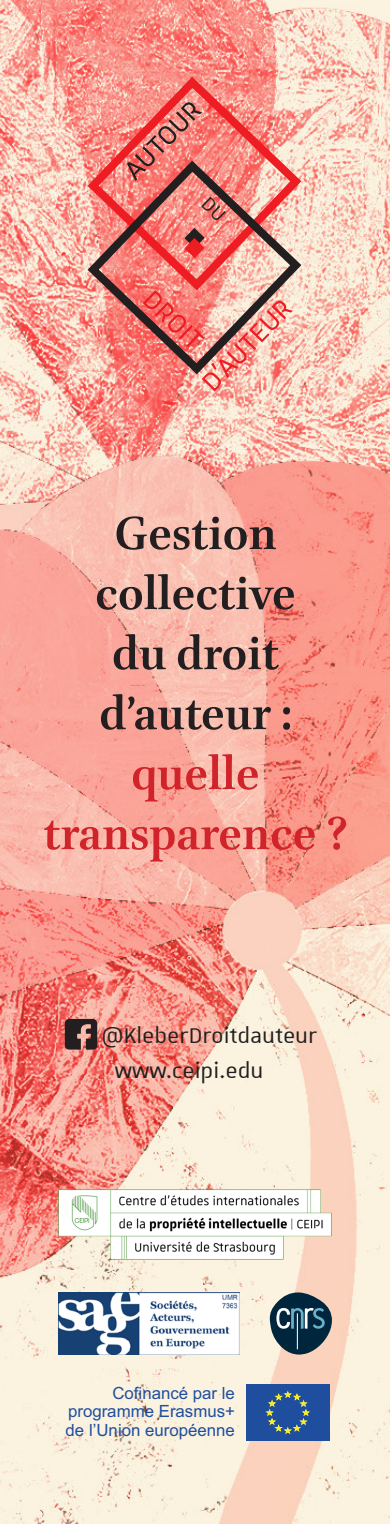
<style>
.page{position:relative;width:390px;height:1524px;background:#fff}
.page>*{position:absolute;margin:0;border:0;box-sizing:border-box;transform-origin:0 0}
.t1{font:700 52.5px/60px "Brill";color:#231f20;text-align:center}
.t2{font:700 52.5px/60px "Brill";color:#d1232a;text-align:center}
.t3{font:35.5px "Unistra A";color:#ee1d23}
.t4{font:35.5px "Unistra A";color:#231f20}
.t5{font:28.5px "Unistra A";color:#231f20}
.t6{font:16.75px/18.8px "Arial";color:#1f4e9f;text-align:justify}
</style>
<div class="page">
<img style="left:0;top:0;width:390px;height:1524px">
<img style="left:59px;top:1189px;width:273px;height:70px">
<svg style="left:65px;top:1019px;width:32px;height:30px"></svg>
<img style="left:59px;top:1292px;width:180px;height:62px">
<svg style="left:84px;top:71px;width:223px;height:84px;background:#f79188"></svg>
<svg style="left:84px;top:155px;width:223px;height:225px;background:#e49087"></svg>
<svg style="left:184px;top:228px;width:21px;height:30px"></svg>
<svg style="left:270px;top:1292px;width:62px;height:62px;background:#4f6571"></svg>
<div style="left:246px;top:1384px;width:83px;height:57px;background:#1f4e9f"></div>
<svg style="left:265px;top:1391px;width:44px;height:43px"></svg>
<svg style="left:201px;top:197px;width:25px;height:25px"></svg>
<p class="t4" style="left:115px;top:162px;width:99px;rotate:-46deg">AUTOUR</p>
<p class="t3" style="left:160px;top:281px;width:73px;rotate:44deg">DROIT</p>
<p class="t3" style="left:193px;top:374px;width:118px;rotate:-46deg">D’AUTEUR</p>
<p class="t1" style="left:95px;top:505px;width:202px">Gestion collective</p>
<p class="t1" style="left:99px;top:625px;width:194px;text-align:left">du droit d’auteur :</p>
<p class="t2" style="left:43px;top:745px;width:306px">quelle transparence ?</p>
<p class="t5" style="left:101px;top:1020px;width:218px">@KleberDroitdauteur</p>
<p class="t5" style="left:115px;top:1055px;width:150px">www.ceipi.edu</p>
<p class="t6" style="left:66px;top:1383px;width:171px;text-indent:47px">Cofinancé par le programme Erasmus+ de l’Union européenne</p>
</div>
